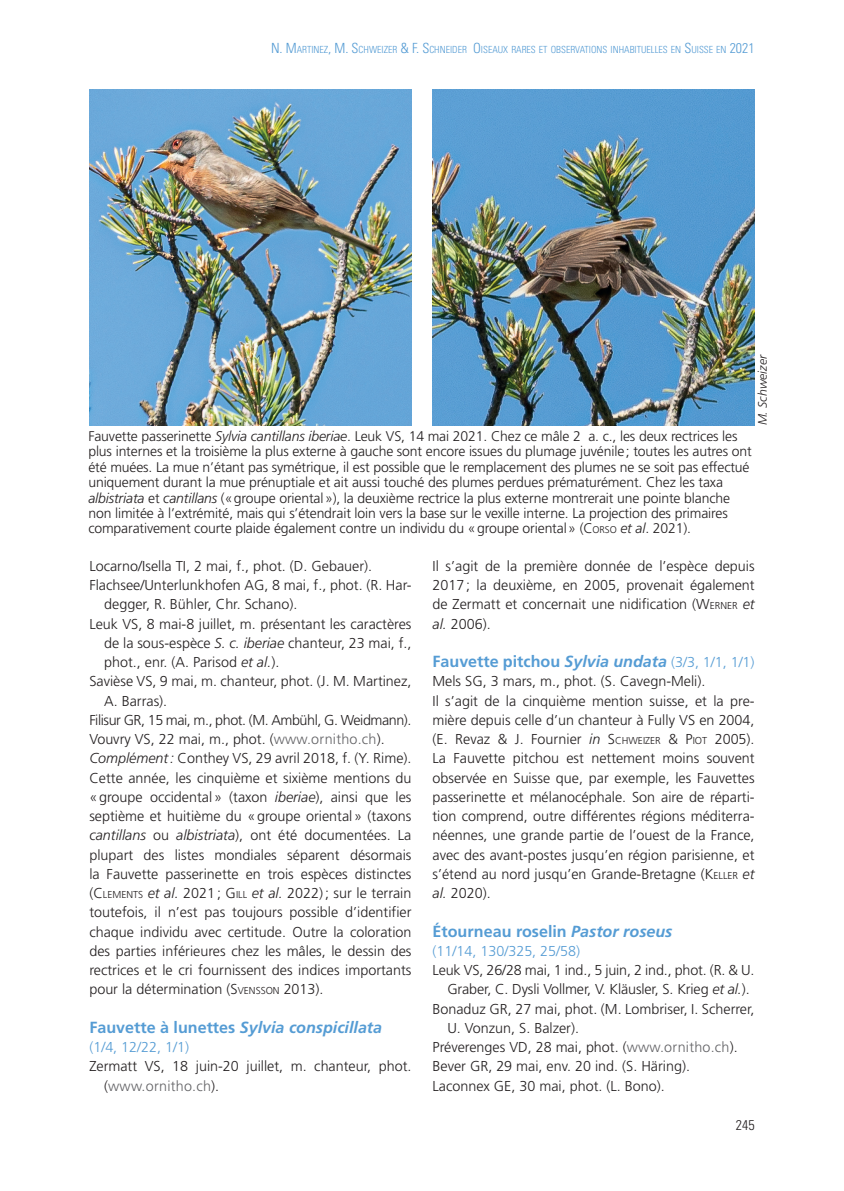
<style>
.page{position:relative;width:844px;height:1191px;background:#fff}
.page>*{position:absolute;margin:0;border:0;box-sizing:border-box;transform-origin:0 0}
.t1{font:700 16.1px "Frutiger LT Std";color:#559cd4}
.t2{font:italic 700 16.1px "Frutiger LT Std";color:#559cd4}
.t3{font:300 14.35px/19.2px "Frutiger LT Std";color:#231f20}
.t4{font:300 14.35px "Frutiger LT Std";letter-spacing:-.03em;color:#231f20}
.t5{font:300 14.35px "Frutiger LT Std";color:#559cd4}
.t6{font:300 14px/15.4px "Frutiger LT Std";letter-spacing:-.01em;color:#231f20}
.t7{font:300 condensed 14px "Univers LT Std";color:#231f20}
.t8{font:italic 300 12.25px "Frutiger LT Std";color:#231f20}
.t9{font:300 condensed 9.8px "Univers LT Std";color:#559cd4}
.s1{font-size:14px}
.s2{font-style:italic}
.s3{font-style:inherit}
.s4{font-size:9.8px}
.s5{color:#636366}
.s6{font-size:9.97px}
.s7{font-style:normal}
.s8{font-weight:300;font-size:14.35px}
</style>
<div class="page">
<img style="left:89px;top:89px;width:322px;height:336px">
<img style="left:432px;top:89px;width:322px;height:336px">
<p class="t9" style="left:271px;top:44px;width:326px"><span class="s1">N. M</span>ARTINEZ<span class="s1">, M. S</span>CHWEIZER <span class="s1">&amp; F. S</span>CHNEIDER <span class="s1">O</span>ISEAUX RARES ET OBSERVATIONS</p>
<p class="t9" style="left:610px;top:44px;width:145px">INHABITUELLES EN <span class="s1">S</span>UISSE EN <span class="s1">2021</span></p>
<p class="t8" style="left:755px;top:425px;width:72px;rotate:-90deg">M. Schweizer</p>
<p class="t6" style="left:88px;top:429px;width:664px">Fauvette passerinette <span class="s2">Sylvia cantillans iberiae</span>. Leuk VS, 14 mai 2021. Chez ce mâle 2 a. c., les deux rectrices les plus internes et la troisième la plus externe à gauche sont encore issues du plumage juvénile; toutes les autres ont été muées. La mue n’étant pas symétrique, il est possible que le remplacement des plumes ne se soit pas effectué uniquement durant la mue prénuptiale et ait aussi touché des plumes perdues prématurément. Chez les taxa <span class="s2">albistriata</span> et <span class="s2">cantillans</span> («groupe oriental»), la deuxième rectrice la plus externe montrerait une pointe blanche non limitée à l’extrémité, mais qui s’étendrait loin vers la base sur le vexille interne. La projection des primaires comparativement courte plaide également contre un individu du «groupe oriental» (<span class="s3">C</span> <span class="s4">ORSO</span> <span class="s2">et al</span>. 2021).</p>
<p class="t3" style="left:89px;top:556px;width:284px">Locarno/Isella TI, 2 mai, f., phot. (D. Gebauer).</p>
<p class="t3" style="left:89px;top:575px;width:323px">Flachsee/Unterlunkhofen AG, 8 mai, f., phot. (R. Har-</p>
<p class="t3" style="left:104px;top:595px;width:195px">degger, R. Bühler, Chr. Schano).</p>
<p class="t3" style="left:89px;top:614px;width:323px">Leuk VS, 8 mai-8 juillet, m. présentant les caractères</p>
<p class="t3" style="left:104px;top:633px;width:308px">de la sous-espèce <span class="s2">S. c. iberiae</span> chanteur, 23 mai, f.,</p>
<p class="t3" style="left:104px;top:652px;width:176px">phot., enr. (A. Parisod <span class="s2">et al.</span>).</p>
<p class="t3" style="left:89px;top:672px;width:323px">Savièse VS, 9 mai, m. chanteur, phot. (J. M. Martinez,</p>
<p class="t3" style="left:104px;top:691px;width:64px">A. Barras).</p>
<p class="t4" style="left:89px;top:711px;width:323px">Filisur GR, 15 mai, m., phot. (M. Ambühl, G. Weidmann).</p>
<p class="t3" style="left:89px;top:729px;width:297px">Vouvry VS, 22 mai, m., phot. (<span class="s5">www.ornitho.ch</span>).</p>
<p class="t3" style="left:89px;top:749px;width:323px"><span class="s2">Complément:</span> Conthey VS, 29 avril 2018, f. (Y. Rime).</p>
<p class="t3" style="left:89px;top:768px;width:323px">Cette année, les cinquième et sixième mentions du</p>
<p class="t3" style="left:89px;top:787px;width:323px">«groupe occidental» (taxon <span class="s2">iberiae</span>), ainsi que les</p>
<p class="t3" style="left:89px;top:806px;width:323px">septième et huitième du «groupe oriental» (taxons</p>
<p class="t3" style="left:89px;top:826px;width:323px"><span class="s2">cantillans</span> ou <span class="s2">albistriata</span>), ont été documentées. La</p>
<p class="t3" style="left:89px;top:845px;width:323px">plupart des listes mondiales séparent désormais</p>
<p class="t3" style="left:89px;top:864px;width:323px">la Fauvette passerinette en trois espèces distinctes</p>
<p class="t3" style="left:89px;top:883px;width:323px">(<span class="s3">C</span> <span class="s6">LEMENTS</span> <span class="s2">et al.</span> 2021; <span class="s3">G</span> <span class="s6">ILL</span> <span class="s2">et al.</span> 2022); sur le terrain</p>
<p class="t3" style="left:89px;top:903px;width:323px">toutefois, il n’est pas toujours possible d’identifier</p>
<p class="t3" style="left:89px;top:922px;width:323px">chaque individu avec certitude. Outre la coloration</p>
<p class="t3" style="left:89px;top:941px;width:323px">des parties inférieures chez les mâles, le dessin des</p>
<p class="t3" style="left:89px;top:960px;width:323px">rectrices et le cri fournissent des indices importants</p>
<p class="t3" style="left:89px;top:980px;width:236px">pour la détermination (<span class="s3">S</span><span class="s6">VENSSON</span> 2013).</p>
<p class="t2" style="left:89px;top:1017px;width:294px"><span class="s7">Fauvette à lunettes</span> Sylvia conspicillata</p>
<p class="t5" style="left:89px;top:1039px;width:101px">(1/4, 12/22, 1/1)</p>
<p class="t3" style="left:104px;top:1057px;width:309px;text-indent:-15px">Zermatt VS, 18 juin-20 juillet, m. chanteur, phot. (<span class="s5">www.ornitho.ch</span>).</p>
<p class="t3" style="left:432px;top:556px;width:323px;text-align:justify">Il s’agit de la première donnée de l’espèce depuis 2017; la deuxième, en 2005, provenait également de Zermatt et concernait une nidification (<span class="s3">W</span><span class="s6">ERNER</span> <span class="s2">et al.</span> 2006).</p>
<p class="t1" style="left:432px;top:652px;width:323px">Fauvette pitchou <span class="s2">Sylvia undata</span> <span class="s8">(3/3, 1/1, 1/1)</span></p>
<p class="t3" style="left:432px;top:672px;width:323px">Mels SG, 3 mars, m., phot. (S. Cavegn-Meli).<br>Il s’agit de la cinquième mention suisse, et la pre&shy;mière depuis celle d’un chanteur à Fully VS en 2004, (E. Revaz &amp; J. Fournier <span class="s2">in</span> <span class="s3">S</span><span class="s6">CHWEIZER</span> <span class="s3">&amp; P</span><span class="s6">IOT</span> 2005).<br>La Fauvette pitchou est nettement moins souvent observée en Suisse que, par exemple, les Fauvettes passerinette et mélanocéphale. Son aire de réparti&shy;tion comprend, outre différentes régions méditerra&shy;néennes, une grande partie de l’ouest de la France, avec des avant-postes jusqu’en région parisienne, et s’étend au nord jusqu’en Grande-Bretagne (<span class="s3">K</span><span class="s6">ELLER</span> <span class="s2">et al.</span> 2020).</p>
<p class="t1" style="left:432px;top:921px;width:241px">Étourneau roselin <span class="s2">Pastor roseus</span></p>
<p class="t5" style="left:432px;top:942px;width:149px">(11/14, 130/325, 25/58)</p>
<p class="t3" style="left:432px;top:960px;width:323px">Leuk VS, 26/28 mai, 1 ind., 5 juin, 2 ind., phot. (R. &amp; U.</p>
<p class="t3" style="left:447px;top:980px;width:304px">Graber, C. Dysli Vollmer, V. Kläusler, S. Krieg <span class="s2">et al.</span>).</p>
<p class="t3" style="left:432px;top:999px;width:323px">Bonaduz GR, 27 mai, phot. (M. Lombriser, I. Scherrer,</p>
<p class="t3" style="left:447px;top:1018px;width:133px">U. Vonzun, S. Balzer).</p>
<p class="t3" style="left:432px;top:1037px;width:306px">Préverenges VD, 28 mai, phot. (<span class="s5">www.ornitho.ch</span>).</p>
<p class="t3" style="left:432px;top:1057px;width:259px">Bever GR, 29 mai, env. 20 ind. (S. Häring).</p>
<p class="t3" style="left:432px;top:1076px;width:234px">Laconnex GE, 30 mai, phot. (L. Bono).</p>
<p class="t7" style="left:735px;top:1116px;width:20px">245</p>
</div>
